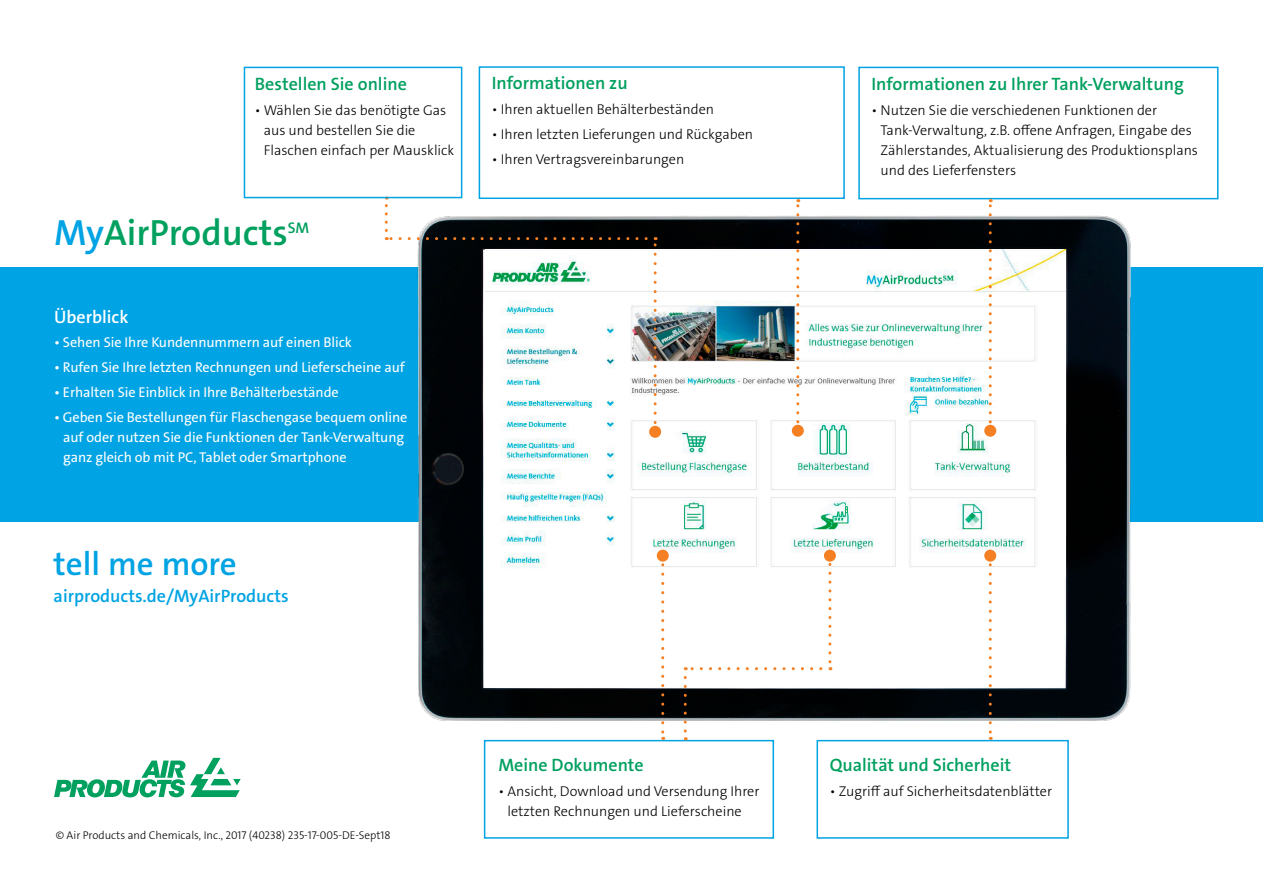
<style>
.page{position:relative;width:1263px;height:893px;background:#fff}
.page>*{position:absolute;margin:0;border:0;box-sizing:border-box;transform-origin:0 0}
.t1{font:600 36.6px "The Sans LF";color:#00a05f}
.t2{font:600 33px "The Sans LF";color:#00a3e3}
.Body_copy{font:600 18px "The Sans LF";color:#00a05f}
.t3{font:600 18px "The Sans LF";color:#00a3e3}
.Body_copy-2{font:600 18px "The Sans LF";color:#fff}
.t4{font:600 15.6px "The Sans LF";color:#00a05f}
.Body_copy-3{font:300 14.25px/20.2px "The Sans LF";color:#000}
.Body_copy-4{font:14.25px/20.2px "The Sans LF";letter-spacing:-.005em;color:#fff}
.Copyright{font:300 11.25px "The Sans LF";color:#000}
.s1{color:#00a3e3}
</style>
<div class="page">
<div style="left:0;top:267px;width:1263px;height:255px;background:#00a3e3"></div>
<div style="left:858px;top:67px;width:360px;height:132px;border:2px solid #00a3e3"></div>
<div style="left:479px;top:66px;width:366px;height:133px;border:2px solid #00a3e3"></div>
<div style="left:484px;top:740px;width:290px;height:99px;border:2px solid #00a3e3"></div>
<img style="left:417px;top:216px;width:713px;height:504px">
<img style="left:485px;top:249px;width:580px;height:327px">
<svg style="left:54px;top:758px;width:187px;height:39px"></svg>
<svg style="left:989px;top:565px;width:3px;height:175px"></svg>
<div style="left:984px;top:550px;width:12px;height:12px;background:#f48023;border-radius:50%"></div>
<svg style="left:828px;top:564px;width:3px;height:106px"></svg>
<svg style="left:685px;top:667px;width:136px;height:3px"></svg>
<svg style="left:684px;top:677px;width:3px;height:63px"></svg>
<div style="left:824px;top:550px;width:12px;height:12px;background:#f48023;border-radius:50%"></div>
<svg style="left:661px;top:565px;width:3px;height:175px"></svg>
<div style="left:657px;top:550px;width:12px;height:12px;background:#f48023;border-radius:50%"></div>
<svg style="left:654px;top:237px;width:3px;height:186px"></svg>
<svg style="left:386px;top:237px;width:260px;height:3px"></svg>
<svg style="left:385px;top:198px;width:3px;height:32px"></svg>
<div style="left:649px;top:426px;width:12px;height:12px;background:#f48023;border-radius:50%"></div>
<svg style="left:989px;top:199px;width:3px;height:223px"></svg>
<div style="left:984px;top:425px;width:12px;height:12px;background:#f48023;border-radius:50%"></div>
<svg style="left:796px;top:199px;width:3px;height:223px"></svg>
<div style="left:792px;top:425px;width:12px;height:12px;background:#f48023;border-radius:50%"></div>
<div style="left:244px;top:67px;width:218px;height:131px;border:2px solid #00a3e3"></div>
<div style="left:816px;top:740px;width:253px;height:99px;border:2px solid #00a3e3"></div>
<p class="Body_copy" style="left:255px;top:72px;width:154px">Bestellen Sie online</p>
<p class="Body_copy-3" style="left:264px;top:100px;width:192px;text-indent:-9px">• Wählen Sie das benötigte Gas aus und bestellen Sie die<br>Flaschen einfach per Mausklick</p>
<p class="t1" style="left:54px;top:209px;width:235px"><span class="s1">My</span>AirProducts</p>
<p class="t4" style="left:288px;top:217px;width:23px">SM</p>
<p class="Body_copy-2" style="left:54px;top:305px;width:76px">Überblick</p>
<p class="Body_copy-4" style="left:54px;top:332px;width:299px">• Sehen Sie Ihre Kundennummern auf einen Blick</p>
<p class="Body_copy-4" style="left:54px;top:357px;width:352px">• Rufen Sie Ihre letzten Rechnungen und Lieferscheine auf</p>
<p class="Body_copy-4" style="left:54px;top:382px;width:286px">• Erhalten Sie Einblick in Ihre Behälterbestände</p>
<p class="Body_copy-4" style="left:63px;top:407px;width:346px;text-indent:-9px">• Geben Sie Bestellungen für Flaschengase bequem online auf oder nutzen Sie die Funktionen der Tank-Verwaltung ganz gleich ob mit PC, Tablet oder Smartphone</p>
<p class="t2" style="left:54px;top:542px;width:185px">tell me more</p>
<p class="t3" style="left:54px;top:584px;width:237px">airproducts.de/MyAirProducts</p>
<p class="Body_copy" style="left:492px;top:72px;width:137px">Informationen zu</p>
<p class="Body_copy-3" style="left:492px;top:99px;width:224px">• Ihren aktuellen Behälterbeständen</p>
<p class="Body_copy-3" style="left:492px;top:124px;width:263px">• Ihren letzten Lieferungen und Rückgaben</p>
<p class="Body_copy-3" style="left:492px;top:149px;width:194px">• Ihren Vertragsvereinbarungen</p>
<p class="Copyright" style="left:56px;top:828px;width:336px">© Air Products and Chemicals, Inc., 2017 (40238) 235-17-005-DE-Sept18</p>
<p class="Body_copy" style="left:498px;top:753px;width:147px">Meine Dokumente</p>
<p class="Body_copy-3" style="left:507px;top:781px;width:253px;text-indent:-9px">• Ansicht, Download und Versendung Ihrer letzten Rechnungen und Lieferscheine</p>
<p class="Body_copy" style="left:871px;top:72px;width:314px">Informationen zu Ihrer Tank-Verwaltung</p>
<p class="Body_copy-3" style="left:880px;top:100px;width:319px;text-indent:-9px">• Nutzen Sie die verschiedenen Funktionen der Tank-Verwaltung, z.B. offene Anfragen, Eingabe des Zählerstandes, Aktualisierung des Produktionsplans und des Lieferfensters</p>
<p class="Body_copy" style="left:830px;top:753px;width:183px">Qualität und Sicherheit</p>
<p class="Body_copy-3" style="left:830px;top:781px;width:224px">• Zugriff auf Sicherheitsdatenblätter</p>
</div>
